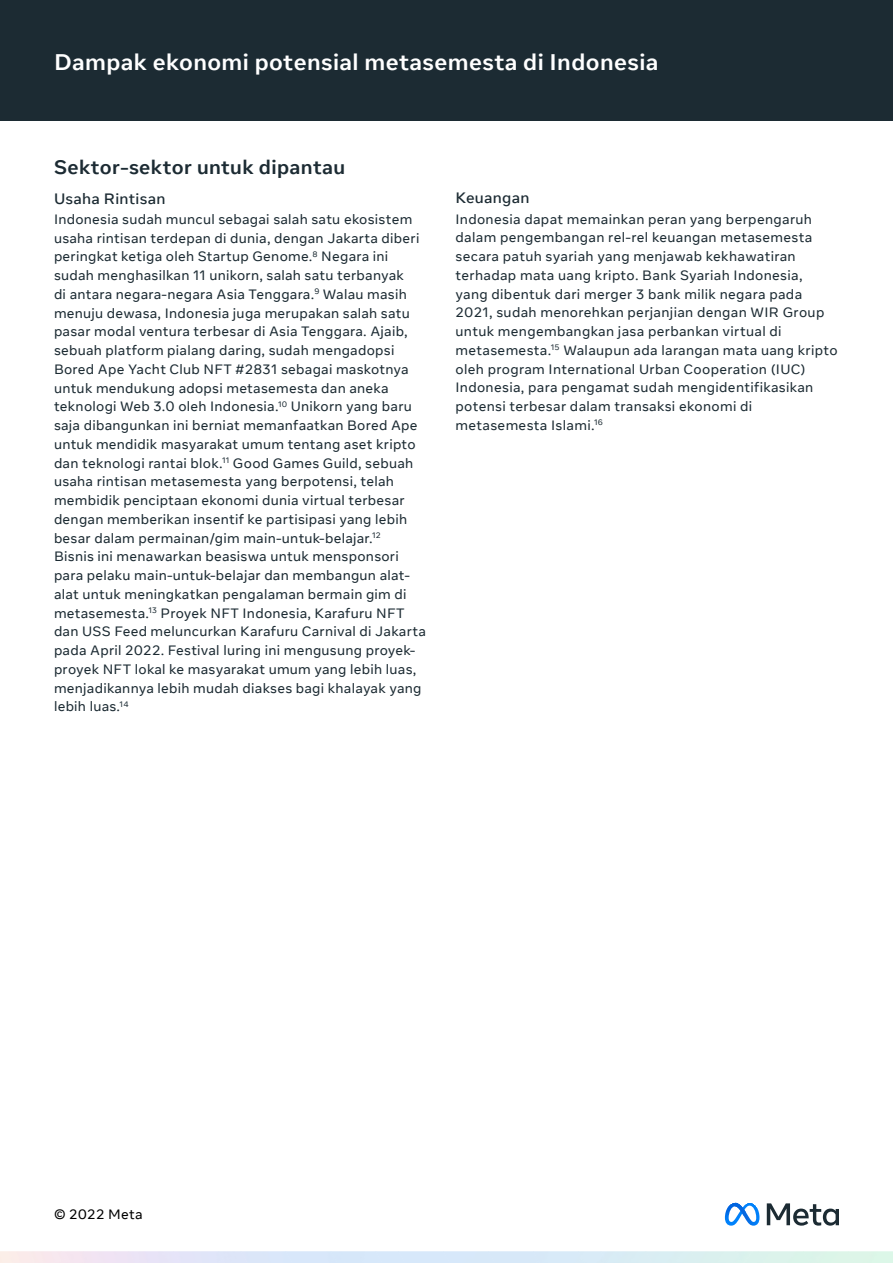
<style>
.page{position:relative;width:893px;height:1263px;background:#fff}
.page>*{position:absolute;margin:0;border:0;box-sizing:border-box;transform-origin:0 0}
.Top_Headers_for_DOC{font:700 22.5px "Optimistic Text";letter-spacing:.02em;color:#fff}
.Subheaders__Case{font:700 19.5px "Optimistic Text";letter-spacing:.02em;color:#1c2b33}
.H4_Subheaders{font:500 15px "Optimistic Text";letter-spacing:.02em;color:#1c2b33}
.Body_Gray{font:13.5px/18.8px "Optimistic Text";letter-spacing:.02em;color:#1c2b33}
.t1{font:13.5px "Optimistic Text";letter-spacing:.02em;color:#000}
</style>
<div class="page">
<svg style="left:58px;top:1259px;width:10px;height:4px"></svg>
<svg style="left:217px;top:1259px;width:8px;height:4px"></svg>
<svg style="left:376px;top:1260px;width:6px;height:3px"></svg>
<svg style="left:575px;top:1258px;width:10px;height:5px"></svg>
<svg style="left:734px;top:1259px;width:8px;height:4px"></svg>
<svg style="left:892px;top:1251px;width:1px;height:12px"></svg>
<img style="left:59px;top:1262px;width:32px;height:1px">
<img style="left:239px;top:1262px;width:54px;height:1px">
<img style="left:329px;top:1262px;width:52px;height:1px">
<img style="left:689px;top:1262px;width:51px;height:1px">
<svg style="left:0;top:1251px;width:1px;height:12px"></svg>
<svg style="left:767px;top:1203px;width:72px;height:22px"></svg>
<svg style="left:725px;top:1203px;width:34px;height:23px"></svg>
<div style="left:0;top:0;width:893px;height:120px;background:#1c2b33"></div>
<p class="Top_Headers_for_DOC" style="left:54px;top:48px;width:606px">Dampak ekonomi potensial metasemesta di Indonesia</p>
<p class="Subheaders__Case" style="left:54px;top:154px;width:293px">Sektor-sektor untuk dipantau</p>
<p class="H4_Subheaders" style="left:54px;top:189px;width:113px">Usaha Rintisan</p>
<p class="Body_Gray" style="left:54px;top:210px;width:373px">Indonesia sudah muncul sebagai salah satu ekosistem usaha rintisan terdepan di dunia, dengan Jakarta diberi peringkat ketiga oleh Startup Genome.<sup>8</sup> Negara ini sudah menghasilkan 11 unikorn, salah satu terbanyak<br>di antara negara-negara Asia Tenggara.<sup>9</sup> Walau masih menuju dewasa, Indonesia juga merupakan salah satu pasar modal ventura terbesar di Asia Tenggara. Ajaib, sebuah platform pialang daring, sudah mengadopsi Bored Ape Yacht Club NFT #2831 sebagai maskotnya untuk mendukung adopsi metasemesta dan aneka teknologi Web 3.0 oleh Indonesia.<sup>10</sup> Unikorn yang baru saja dibangunkan ini berniat memanfaatkan Bored Ape untuk mendidik masyarakat umum tentang aset kripto dan teknologi rantai blok.<sup>11</sup> Good Games Guild, sebuah usaha rintisan metasemesta yang berpotensi, telah membidik penciptaan ekonomi dunia virtual terbesar dengan memberikan insentif ke partisipasi yang lebih besar dalam permainan/gim main-untuk-belajar.<sup>12<br></sup>Bisnis ini menawarkan beasiswa untuk mensponsori para pelaku main-untuk-belajar dan membangun alat&shy;alat untuk meningkatkan pengalaman bermain gim di metasemesta.<sup>13</sup> Proyek NFT Indonesia, Karafuru NFT dan USS Feed meluncurkan Karafuru Carnival di Jakarta pada April 2022. Festival luring ini mengusung proyek&shy;proyek NFT lokal ke masyarakat umum yang lebih luas, menjadikannya lebih mudah diakses bagi khalayak yang lebih luas.<sup>14</sup></p>
<p class="H4_Subheaders" style="left:455px;top:189px;width:75px">Keuangan</p>
<p class="Body_Gray" style="left:455px;top:210px;width:384px">Indonesia dapat memainkan peran yang berpengaruh dalam pengembangan rel-rel keuangan metasemesta secara patuh syariah yang menjawab kekhawatiran terhadap mata uang kripto. Bank Syariah Indonesia, yang dibentuk dari merger 3 bank milik negara pada 2021, sudah menorehkan perjanjian dengan WIR Group untuk mengembangkan jasa perbankan virtual di metasemesta.<sup>15</sup> Walaupun ada larangan mata uang kripto oleh program International Urban Cooperation (IUC)<br>Indonesia, para pengamat sudah mengidentifikasikan potensi terbesar dalam transaksi ekonomi di metasemesta Islami.<sup>16</sup></p>
<p class="t1" style="left:54px;top:1206px;width:90px">© 2022 Meta</p>
</div>
